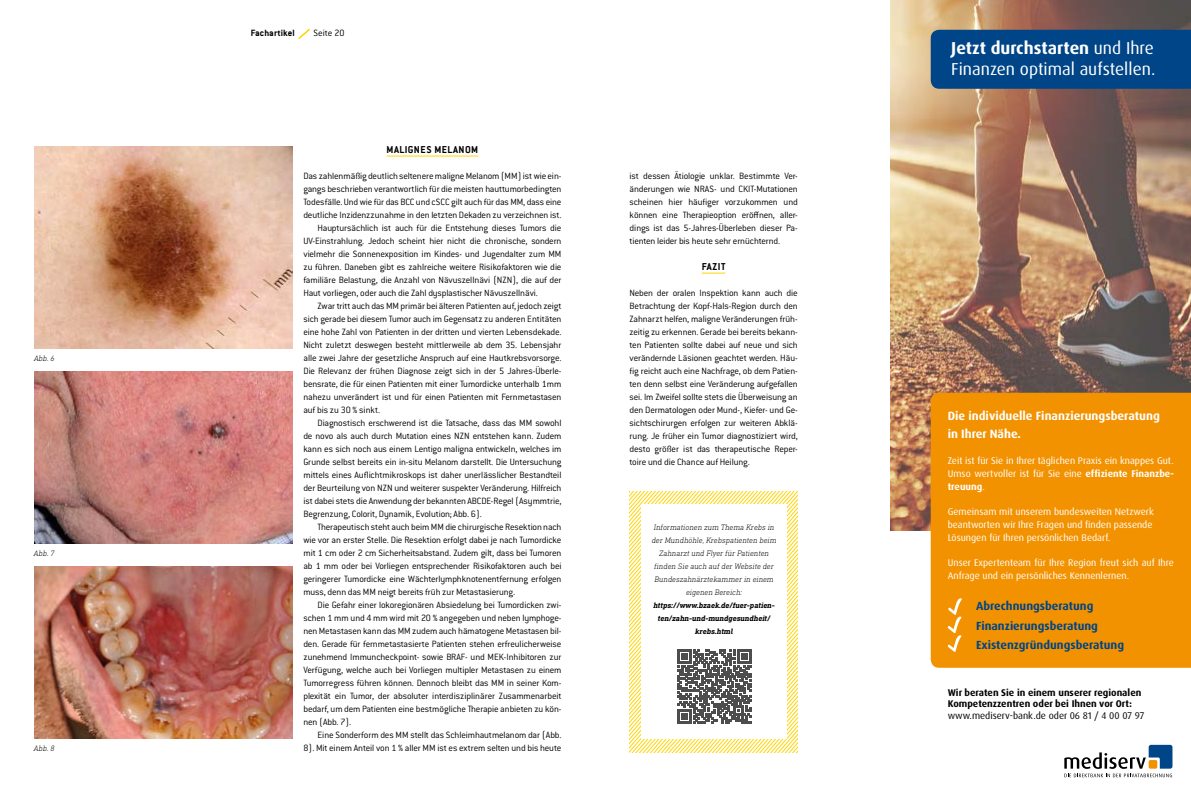
<style>
.page{position:relative;width:1191px;height:794px;background:#fff}
.page>*{position:absolute;margin:0;border:0;box-sizing:border-box;transform-origin:0 0}
.t1{font:17.2px/20.3px "Dax OT";color:#fff}
.t2{font:700 12px/18px "Dax OT";color:#fff}
.t3{font:700 11.8px/19.7px "Dax OT";color:#004587}
.t4{font:700 11px "Conduit ITC Std";letter-spacing:.04em;color:#000}
.t5{font:300 10px/13px "Conduit ITC Std";letter-spacing:-.015em;color:#000;text-align:justify}
.t6{font:700 10px "Conduit ITC Std";letter-spacing:.015em;color:#000}
.t7{font:9.8px/12.8px "Dax OT";color:#fff}
.t8{font:700 9.8px/11.7px "Dax OT";color:#000}
.t9{font:9.8px "Dax OT";color:#000}
.t10{font:italic 300 8px/13px "DIN Next Slab Pro";color:#000;text-align:center}
.t11{font:italic 700 8px/13px "DIN Next Slab Pro";color:#000;text-align:center}
.s1{font-weight:700}
</style>
<div class="page">
<svg style="left:299px;top:29px;width:11px;height:10px"></svg>
<img style="left:34px;top:146px;width:258px;height:202px">
<img style="left:34px;top:372px;width:258px;height:171px">
<img style="left:34px;top:567px;width:258px;height:171px">
<hr style="left:387px;top:156px;width:91px;height:1px;background:#ffd500">
<svg style="left:702px;top:273px;width:23px;height:1px"></svg>
<svg style="left:1064px;top:745px;width:108px;height:32px"></svg>
<div style="left:1148px;top:760px;width:9px;height:8px;background:#f39200;border-radius:2px"></div>
<img style="left:890px;top:0;width:301px;height:530px">
<div style="left:930px;top:30px;width:261px;height:59px;background:#004587"></div>
<div style="left:930px;top:393px;width:261px;height:275px;background:#f39200"></div>
<svg style="left:947px;top:597px;width:16px;height:55px"></svg>
<svg style="left:629px;top:491px;width:168px;height:261px"></svg>
<p class="t10" style="left:34px;top:351px;width:22px">Abb. 6</p>
<p class="t10" style="left:34px;top:547px;width:22px">Abb. 7</p>
<p class="t10" style="left:34px;top:741px;width:22px">Abb. 8</p>
<p class="t6" style="left:251px;top:27px;width:45px">Fachartikel</p>
<p class="t5" style="left:313px;top:26px;width:33px">Seite 20</p>
<p class="t4" style="left:387px;top:143px;width:93px">MALIGNES MELANOM</p>
<p class="t5" style="left:303px;top:169px;width:259px">Das zahlenmäßig deutlich seltenere maligne Melanom (MM) ist wie ein-</p>
<p class="t5" style="left:303px;top:182px;width:259px">gangs beschrieben verantwortlich für die meisten hauttumorbedingten</p>
<p class="t5" style="left:303px;top:195px;width:259px">Todesfälle. Und wie für das BCC und cSCC gilt auch für das MM, dass eine</p>
<p class="t5" style="left:303px;top:208px;width:259px">deutliche Inzidenzzunahme in den letzten Dekaden zu verzeichnen ist.</p>
<p class="t5" style="left:317px;top:221px;width:245px">Hauptursächlich ist auch für die Entstehung dieses Tumors die</p>
<p class="t5" style="left:303px;top:234px;width:259px">UV-Einstrahlung. Jedoch scheint hier nicht die chronische, sondern</p>
<p class="t5" style="left:303px;top:247px;width:259px">vielmehr die Sonnenexposition im Kindes- und Jugendalter zum MM</p>
<p class="t5" style="left:303px;top:260px;width:259px">zu führen. Daneben gibt es zahlreiche weitere Risikofaktoren wie die</p>
<p class="t5" style="left:303px;top:273px;width:259px">familiäre Belastung, die Anzahl von Nävuszellnävi (NZN), die auf der</p>
<p class="t5" style="left:303px;top:286px;width:236px">Haut vorliegen, oder auch die Zahl dysplastischer Nävuszellnävi.</p>
<p class="t5" style="left:317px;top:299px;width:245px">Zwar tritt auch das MM primär bei älteren Patienten auf, jedoch zeigt</p>
<p class="t5" style="left:303px;top:312px;width:259px">sich gerade bei diesem Tumor auch im Gegensatz zu anderen Entitäten</p>
<p class="t5" style="left:303px;top:325px;width:259px">eine hohe Zahl von Patienten in der dritten und vierten Lebensdekade.</p>
<p class="t5" style="left:303px;top:338px;width:259px">Nicht zuletzt deswegen besteht mittlerweile ab dem 35. Lebensjahr</p>
<p class="t5" style="left:303px;top:351px;width:259px">alle zwei Jahre der gesetzliche Anspruch auf eine Hautkrebsvorsorge.</p>
<p class="t5" style="left:303px;top:364px;width:259px">Die Relevanz der frühen Diagnose zeigt sich in der 5 Jahres-Überle-</p>
<p class="t5" style="left:303px;top:377px;width:259px">bensrate, die für einen Patienten mit einer Tumordicke unterhalb 1mm</p>
<p class="t5" style="left:303px;top:390px;width:259px">nahezu unverändert ist und für einen Patienten mit Fernmetastasen</p>
<p class="t5" style="left:303px;top:403px;width:78px">auf bis zu 30 % sinkt.</p>
<p class="t5" style="left:317px;top:416px;width:245px">Diagnostisch erschwerend ist die Tatsache, dass das MM sowohl</p>
<p class="t5" style="left:303px;top:429px;width:259px">de novo als auch durch Mutation eines NZN entstehen kann. Zudem</p>
<p class="t5" style="left:303px;top:442px;width:259px">kann es sich noch aus einem Lentigo maligna entwickeln, welches im</p>
<p class="t5" style="left:303px;top:455px;width:259px">Grunde selbst bereits ein in-situ Melanom darstellt. Die Untersuchung</p>
<p class="t5" style="left:303px;top:468px;width:259px">mittels eines Auflichtmikroskops ist daher unerlässlicher Bestandteil</p>
<p class="t5" style="left:303px;top:481px;width:259px">der Beurteilung von NZN und weiterer suspekter Veränderung. Hilfreich</p>
<p class="t5" style="left:303px;top:494px;width:259px">ist dabei stets die Anwendung der bekannten ABCDE-Regel (Asymmtrie,</p>
<p class="t5" style="left:303px;top:507px;width:180px">Begrenzung, Colorit, Dynamik, Evolution; Abb. 6).</p>
<p class="t5" style="left:317px;top:520px;width:245px">Therapeutisch steht auch beim MM die chirurgische Resektion nach</p>
<p class="t5" style="left:303px;top:533px;width:259px">wie vor an erster Stelle. Die Resektion erfolgt dabei je nach Tumordicke</p>
<p class="t5" style="left:303px;top:546px;width:259px">mit 1 cm oder 2 cm Sicherheitsabstand. Zudem gilt, dass bei Tumoren</p>
<p class="t5" style="left:303px;top:559px;width:259px">ab 1 mm oder bei Vorliegen entsprechender Risikofaktoren auch bei</p>
<p class="t5" style="left:303px;top:572px;width:259px">geringerer Tumordicke eine Wächterlymphknotenentfernung erfolgen</p>
<p class="t5" style="left:303px;top:585px;width:213px">muss, denn das MM neigt bereits früh zur Metastasierung.</p>
<p class="t5" style="left:317px;top:598px;width:245px">Die Gefahr einer lokoregionären Absiedelung bei Tumordicken zwi-</p>
<p class="t5" style="left:303px;top:611px;width:259px">schen 1 mm und 4 mm wird mit 20 % angegeben und neben lymphoge-</p>
<p class="t5" style="left:303px;top:624px;width:259px">nen Metastasen kann das MM zudem auch hämatogene Metastasen bil-</p>
<p class="t5" style="left:303px;top:637px;width:259px">den. Gerade für fernmetastasierte Patienten stehen erfreulicherweise</p>
<p class="t5" style="left:303px;top:650px;width:259px">zunehmend Immuncheckpoint- sowie BRAF- und MEK-Inhibitoren zur</p>
<p class="t5" style="left:303px;top:663px;width:259px">Verfügung, welche auch bei Vorliegen multipler Metastasen zu einem</p>
<p class="t5" style="left:303px;top:676px;width:259px">Tumorregress führen können. Dennoch bleibt das MM in seiner Kom-</p>
<p class="t5" style="left:303px;top:689px;width:259px">plexität ein Tumor, der absoluter interdisziplinärer Zusammenarbeit</p>
<p class="t5" style="left:303px;top:702px;width:259px">bedarf, um dem Patienten eine bestmögliche Therapie anbieten zu kön-</p>
<p class="t5" style="left:303px;top:715px;width:49px">nen (Abb. 7).</p>
<p class="t5" style="left:317px;top:728px;width:245px">Eine Sonderform des MM stellt das Schleimhautmelanom dar (Abb.</p>
<p class="t5" style="left:303px;top:741px;width:259px">8). Mit einem Anteil von 1 % aller MM ist es extrem selten und bis heute</p>
<p class="t5" style="left:629px;top:169px;width:170px">ist dessen Ätiologie unklar. Bestimmte Ver&shy;änderungen wie NRAS- und CKIT-Mutationen scheinen hier häufiger vorzukommen und können eine Therapieoption eröffnen, aller&shy;dings ist das 5-Jahres-Überleben dieser Pa&shy;tienten leider bis heute sehr ernüchternd.</p>
<p class="t4" style="left:702px;top:260px;width:25px">FAZIT</p>
<p class="t5" style="left:629px;top:286px;width:170px">Neben der oralen Inspektion kann auch die Betrachtung der Kopf-Hals-Region durch den Zahnarzt helfen, maligne Veränderungen früh&shy;zeitig zu erkennen. Gerade bei bereits bekann&shy;ten Patienten sollte dabei auf neue und sich verändernde Läsionen geachtet werden. Häu&shy;fig reicht auch eine Nachfrage, ob dem Patien&shy;ten denn selbst eine Veränderung aufgefallen sei. Im Zweifel sollte stets die Überweisung an den Dermatologen oder Mund-, Kiefer- und Ge&shy;sichtschirurgen erfolgen zur weiteren Abklä&shy;rung. Je früher ein Tumor diagnostiziert wird, desto größer ist das therapeutische Reper&shy;toire und die Chance auf Heilung.</p>
<p class="t10" style="left:651px;top:521px;width:126px">Informationen zum Thema Krebs in der Mundhöhle, Krebspatienten beim<br>Zahnarzt und Flyer für Patienten finden Sie auch auf der Website der<br>Bundeszahnärztekammer in einem eigenen Bereich:</p>
<p class="t11" style="left:653px;top:599px;width:123px">https://www.bzaek.de/fuer-patien&shy;ten/zahn-und-mundgesundheit/ krebs.html</p>
<h1 class="t1" style="left:951px;top:39px;width:205px"><span class="s1">Jetzt durchstarten</span> und Ihre<br>Finanzen optimal aufstellen.</h1>
<p class="t2" style="left:947px;top:407px;width:214px">Die individuelle Finanzierungsberatung in Ihrer Nähe.</p>
<p class="t7" style="left:947px;top:454px;width:228px;text-align:justify">Zeit ist für Sie in Ihrer täglichen Praxis ein knappes Gut.<br>Umso wertvoller ist für Sie eine <span class="s1">effiziente Finanzbe&shy;treuung</span>.</p>
<p class="t7" style="left:947px;top:505px;width:208px">Gemeinsam mit unserem bundesweiten Netzwerk beantworten wir Ihre Fragen und finden passende<br>Lösungen für Ihren persönlichen Bedarf.</p>
<p class="t7" style="left:947px;top:556px;width:228px">Unser Expertenteam für Ihre Region freut sich auf Ihre<br>Anfrage und ein persönliches Kennenlernen.</p>
<p class="t3" style="left:976px;top:596px;width:149px">Abrechnungsberatung<br>Finanzierungsberatung<br>Existenzgründungsberatung</p>
<p class="t8" style="left:947px;top:686px;width:195px">Wir beraten Sie in einem unserer regionalen<br>Kompetenzzentren oder bei Ihnen vor Ort:</p>
<p class="t9" style="left:947px;top:709px;width:198px">www.mediserv-bank.de oder 06 81 / 4 00 07 97</p>
</div>
